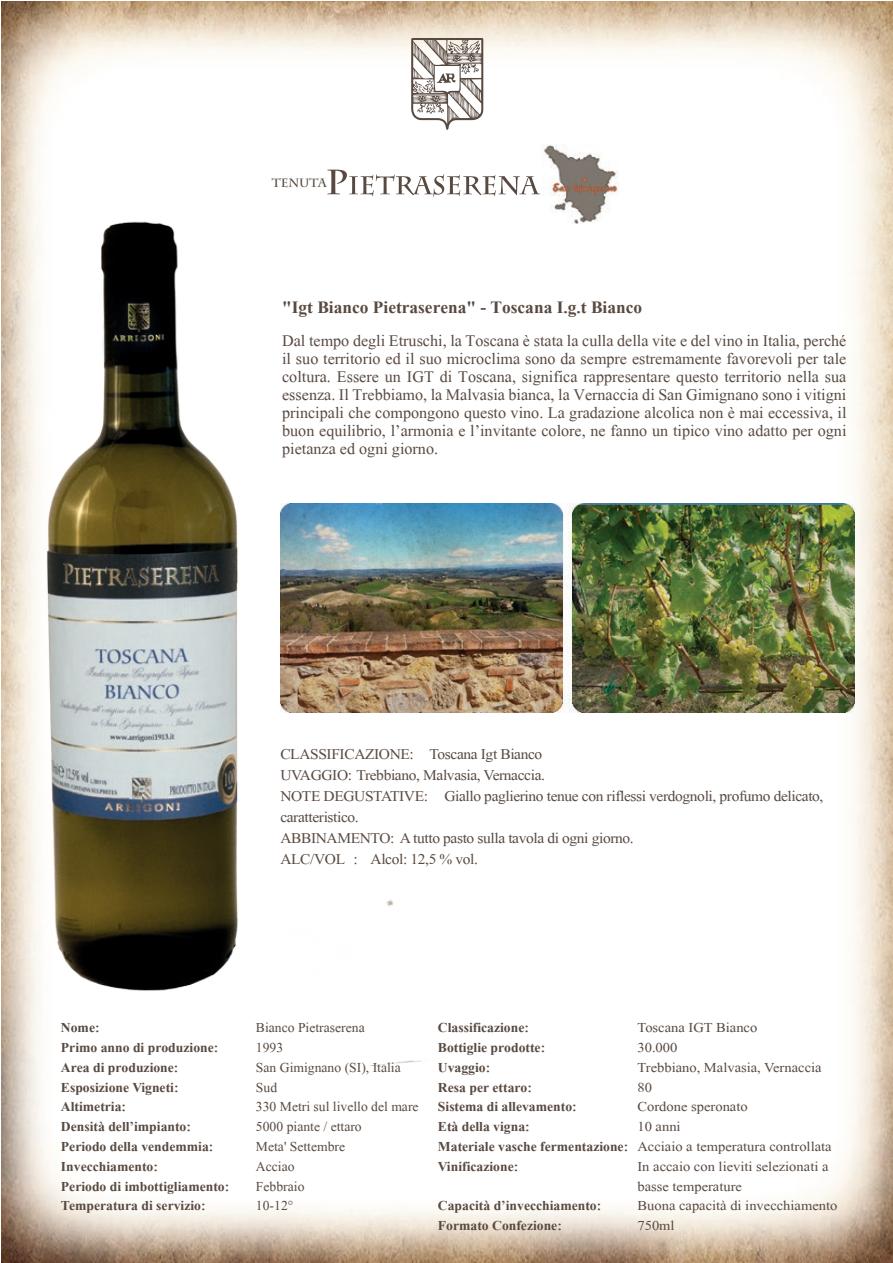
<style>
.page{position:relative;width:893px;height:1263px;background:#fff}
.page>*{position:absolute;margin:0;border:0;box-sizing:border-box;transform-origin:0 0}
.t1{font:700 21px "Shonar Bangla";color:#594a41}
.t2{font:19.5px/18px "Shonar Bangla";color:#594a41;text-align:justify}
.t3{font:18px/21px "Shonar Bangla";letter-spacing:-.02em;color:#594a41;scale:1.04 1}
.t4{font:700 16.5px/19.8px "Shonar Bangla";color:#594a41}
.t5{font:16.5px/19.8px "Shonar Bangla";color:#594a41;scale:1.07 1}
.t6{font:16.5px/19.8px "Shonar Bangla";color:#594a41}
.t7{font:700 12px "Charlemagne Std";color:#594a41}
</style>
<div class="page">
<img style="left:2px;top:1px;width:891px;height:1262px">
<svg style="left:411px;top:38px;width:72px;height:92px"></svg>
<img style="left:1px;top:105px;width:460px;height:961px">
<svg style="left:327px;top:170px;width:213px;height:27px"></svg>
<img style="left:542px;top:145px;width:77px;height:79px">
<img style="left:280px;top:504px;width:574px;height:208px">
<p class="t7" style="left:272px;top:175px;width:56px">TENUTA</p>
<p class="t1" style="left:282px;top:296px;width:362px">"Igt Bianco Pietraserena" - Toscana I.g.t Bianco</p>
<p class="t2" style="left:282px;top:334px;width:566px">Dal tempo degli Etruschi, la Toscana è stata la culla della vite e del vino in Italia, perché il suo territorio ed il suo microclima sono da sempre estremamente favorevoli per tale coltura. Essere un IGT di Toscana, significa rappresentare questo territorio nella sua essenza. Il Trebbiamo, la Malvasia bianca, la Vernaccia di San Gimignano sono i vitigni principali che compongono questo vino. La gradazione alcolica non è mai eccessiva, il buon equilibrio, l’armonia e l’invitante colore, ne fanno un tipico vino adatto per ogni pietanza ed ogni giorno.</p>
<p class="t3" style="left:280px;top:746px;width:524px">CLASSIFICAZIONE: Toscana Igt Bianco<br>UVAGGIO: Trebbiano, Malvasia, Vernaccia.<br>NOTE DEGUSTATIVE: Giallo paglierino tenue con riflessi verdognoli, profumo delicato, caratteristico.<br>ABBINAMENTO: A tutto pasto sulla tavola di ogni giorno.<br>ALC/VOL : Alcol: 12,5 % vol.</p>
<p class="t4" style="left:61px;top:1019px;width:170px">Nome:<br>Primo anno di produzione:<br>Area di produzione:<br>Esposizione Vigneti:<br>Altimetria:<br>Densità dell’impianto:<br>Periodo della vendemmia:<br>Invecchiamento:<br>Periodo di imbottigliamento:<br>Temperatura di servizio:</p>
<p class="t6" style="left:256px;top:1020px;width:164px">Bianco Pietraserena<br>1993<br>San Gimignano (SI), Italia<br>Sud<br>330 Metri sul livello del mare<br>5000 piante / ettaro<br>Meta' Settembre<br>Acciao<br>Febbraio<br>10-12°</p>
<p class="t4" style="left:438px;top:1019px;width:192px">Classificazione:<br>Bottiglie prodotte:<br>Uvaggio:<br>Resa per ettaro:<br>Sistema di allevamento:<br>Età della vigna:<br>Materiale vasche fermentazione:<br>Vinificazione:</p>
<p class="t4" style="left:438px;top:1197px;width:165px">Capacità d’invecchiamento:<br>Formato Confezione:</p>
<p class="t5" style="left:637px;top:1020px;width:188px">Toscana IGT Bianco<br>30.000<br>Trebbiano, Malvasia, Vernaccia<br>80<br>Cordone speronato<br>10 anni<br>Acciaio a temperatura controllata<br>In accaio con lieviti selezionati a basse temperature<br>Buona capacità di invecchiamento<br>750ml</p>
</div>
